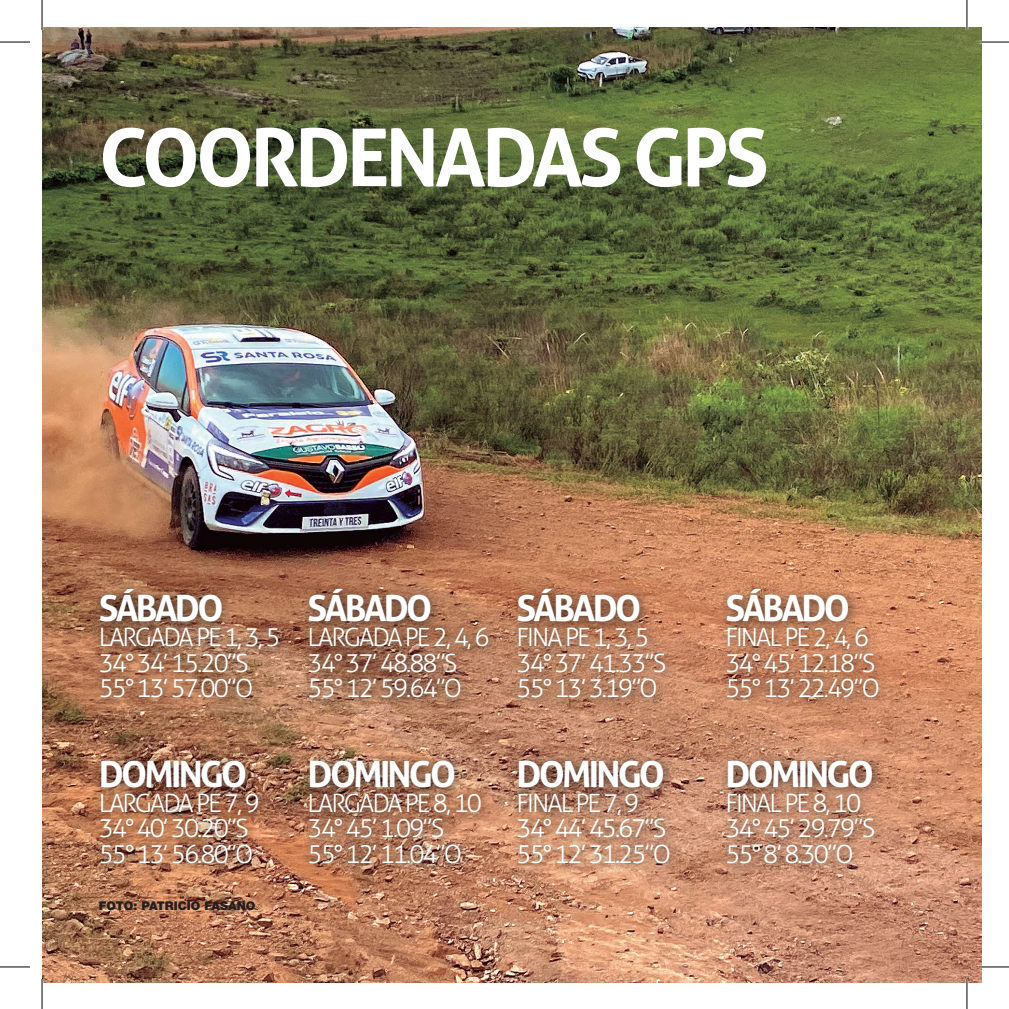
<style>
.page{position:relative;width:1009px;height:1009px;background:#fff}
.page>*{position:absolute;margin:0;border:0;box-sizing:border-box;transform-origin:0 0}
.LEYENDA{font:700 80px "Aller";letter-spacing:-.05em;color:#fff}
.t1{font:700 36px "Aller";letter-spacing:-.08em;color:#fff}
.t2{font:300 25.2px/25.2px "Aller";letter-spacing:-.08em;color:#fff}
.LEYENDA-2{font:900 12px "Helvetica Neue";color:#231f20}
</style>
<div class="page">
<img style="left:42px;top:27px;width:939px;height:954px">
<div style="left:92px;top:580px;width:798px;height:129px;background:#231f20;opacity:.75"></div>
<div style="left:92px;top:751px;width:793px;height:124px;background:#231f20;opacity:.75"></div>
<hr style="left:978px;top:41px;width:30px;height:2px;background:#fff">
<hr style="left:978px;top:965px;width:30px;height:2px;background:#fff">
<hr style="left:965px;top:0;width:2px;height:30px;background:#fff">
<hr style="left:965px;top:978px;width:2px;height:30px;background:#fff">
<hr style="left:0;top:42px;width:30px;height:1px;background:#000">
<hr style="left:978px;top:42px;width:30px;height:1px;background:#000">
<hr style="left:0;top:966px;width:30px;height:1px;background:#000">
<hr style="left:978px;top:966px;width:30px;height:1px;background:#000">
<hr style="left:42px;top:0;width:1px;height:30px;background:#000">
<hr style="left:42px;top:978px;width:1px;height:30px;background:#000">
<hr style="left:966px;top:0;width:1px;height:30px;background:#000">
<hr style="left:966px;top:978px;width:1px;height:30px;background:#000">
<p class="LEYENDA" style="left:99px;top:108px;width:671px">COORDENADAS GPS</p>
<p class="t1" style="left:99px;top:586px;width:126px">SÁBADO</p>
<p class="t2" style="left:99px;top:624px;width:183px">LARGADA PE 1, 3, 5<br>34° 34’ 15.20”S<br>55° 13’ 57.00”O</p>
<p class="t1" style="left:99px;top:751px;width:150px">DOMINGO</p>
<p class="t2" style="left:99px;top:790px;width:163px">LARGADA PE 7, 9<br>34° 40’ 30.20”S<br>55° 13’ 56.80”O</p>
<p class="LEYENDA-2" style="left:99px;top:898px;width:158px">FOTO: PATRICIO FASANO</p>
<p class="t1" style="left:307px;top:586px;width:126px">SÁBADO</p>
<p class="t2" style="left:307px;top:624px;width:183px">LARGADA PE 2, 4, 6<br>34° 37’ 48.88”S<br>55° 12’ 59.64”O</p>
<p class="t1" style="left:307px;top:751px;width:150px">DOMINGO</p>
<p class="t2" style="left:307px;top:790px;width:176px">LARGADA PE 8, 10</p>
<p class="t2" style="left:307px;top:815px;width:156px">34° 45’ 1.09”S<br>55° 12’ 11.04”O</p>
<p class="t1" style="left:516px;top:586px;width:126px">SÁBADO</p>
<p class="t2" style="left:516px;top:624px;width:151px">FINA PE 1, 3, 5<br>34° 37’ 41.33”S<br>55° 13’ 3.19”O</p>
<p class="t1" style="left:516px;top:751px;width:150px">DOMINGO</p>
<p class="t2" style="left:516px;top:790px;width:124px">FINAL PE 7, 9</p>
<p class="t2" style="left:516px;top:815px;width:156px">34° 44’ 45.67”S<br>55° 12’ 31.25”O</p>
<p class="t1" style="left:725px;top:586px;width:126px">SÁBADO</p>
<p class="t2" style="left:725px;top:624px;width:156px">FINAL PE 2, 4, 6<br>34° 45’ 12.18”S<br>55° 13’ 22.49”O</p>
<p class="t1" style="left:725px;top:751px;width:150px">DOMINGO</p>
<p class="t2" style="left:725px;top:790px;width:137px">FINAL PE 8, 10</p>
<p class="t2" style="left:725px;top:815px;width:151px">34° 45’ 29.79”S<br>55° 8’ 8.30”O</p>
</div>
